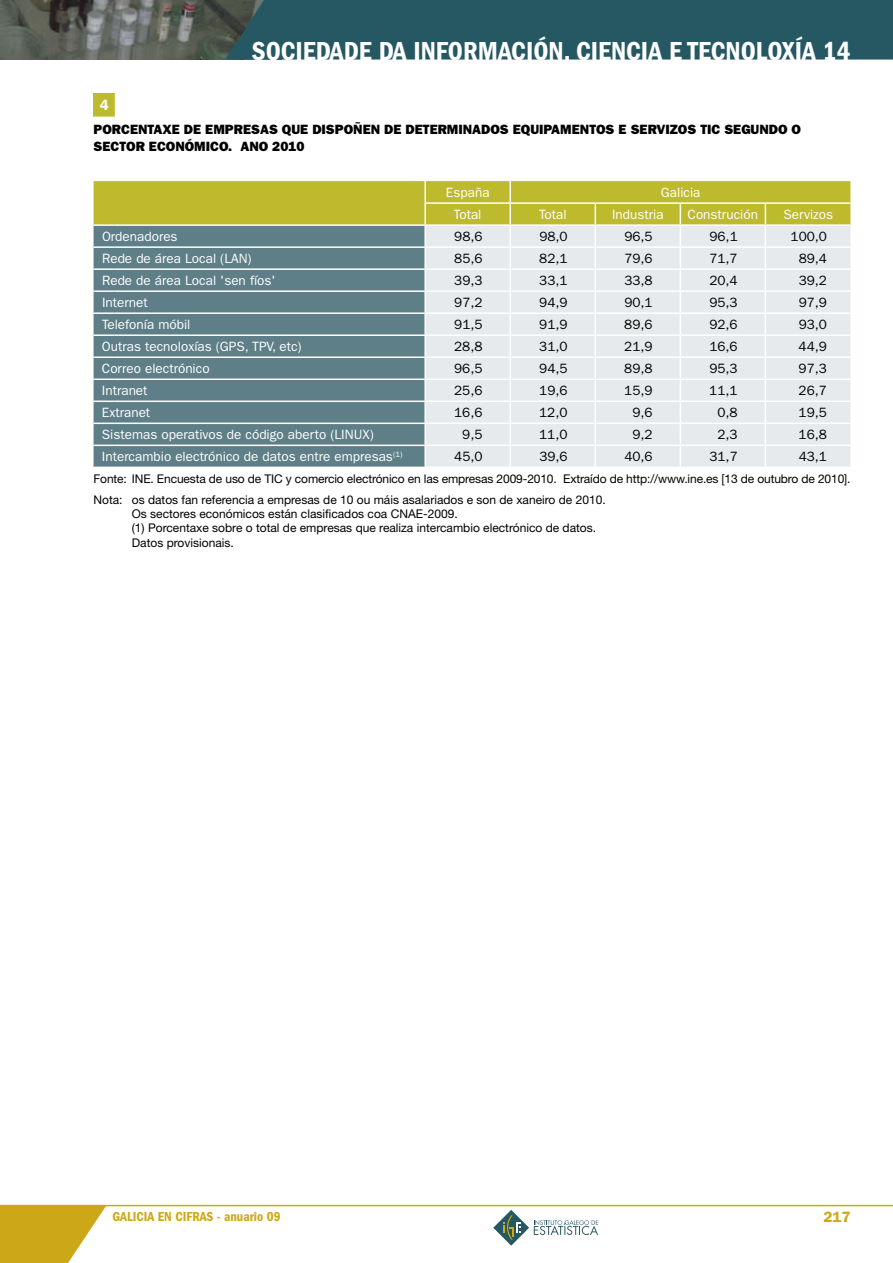
<style>
.page{position:relative;width:893px;height:1263px;background:#fff}
.page>*{position:absolute;margin:0;border:0;box-sizing:border-box;transform-origin:0 0}
.t1{font:27px "ITC Franklin Gothic Std Dm Cd";color:#fff}
.t2{font:600 15px "ITC Franklin Gothic Std";color:#cca818}
.t3{font:600 15px "ITC Franklin Gothic Std";color:#fff}
.t4{font:13.5px "ITC Franklin Gothic Std";color:#fff}
.t5{font:13.5px "ITC Franklin Gothic Std";color:#000}
.t6{font:13.5px "ITC Franklin Gothic Std Hvy";color:#000}
.t7{font:13.5px "ITC Franklin Gothic Std Dm Cd";color:#cca818}
.t8{font:12px/14.4px "Helvetica Neue LT Std";color:#000}
</style>
<div class="page">
<svg style="left:0;top:0;width:225px;height:60px;background:#5e635c"></svg>
<hr style="left:0;top:1205px;width:893px;height:1px;background:#cca818">
<svg style="left:493px;top:1210px;width:105px;height:36px"></svg>
<svg style="left:0;top:1206px;width:106px;height:57px"></svg>
<div style="left:225px;top:0;width:668px;height:60px;background:#255862"></div>
<svg style="left:94px;top:94px;width:21px;height:23px"></svg>
<svg style="left:94px;top:181px;width:756px;height:286px;background:#acbaa9"></svg>
<h1 class="t1" style="left:252px;top:36px;width:14px">SOCIE</h1>
<h1 class="t1" style="left:316px;top:36px;width:112px">DADE DA INFORMACI</h1>
<h1 class="t1" style="left:533px;top:36px;width:56px">ÓN, CIENCIA</h1>
<h1 class="t1" style="left:669px;top:36px;width:33px">E TECNOLO</h1>
<h1 class="t1" style="left:782px;top:36px;width:70px">XÍA 14</h1>
<p class="t3" style="left:100px;top:96px;width:10px">4</p>
<p class="t6" style="left:94px;top:122px;width:19px">PORCENTA</p>
<p class="t6" style="left:162px;top:122px;width:53px">XEDE EMPRESAS</p>
<p class="t6" style="left:282px;top:122px;width:40px">QUE DISPO</p>
<p class="t6" style="left:353px;top:122px;width:62px">ÑENDEDETERMINADOS</p>
<p class="t6" style="left:513px;top:122px;width:27px">EQUIPAMENTOS</p>
<p class="t6" style="left:618px;top:122px;width:22px">E SER</p>
<p class="t6" style="left:657px;top:122px;width:78px">VIZOS TIC SEGUNDO</p>
<p class="t6" style="left:792px;top:122px;width:10px">O</p>
<p class="t6" style="left:94px;top:138px;width:10px">SECTOR</p>
<p class="t6" style="left:149px;top:138px;width:10px">ECON</p>
<p class="t6" style="left:185px;top:138px;width:19px">ÓMICO</p>
<p class="t6" style="left:228px;top:138px;width:78px">. ANO 2010</p>
<p class="t4" style="left:446px;top:184px;width:45px">España</p>
<p class="t4" style="left:661px;top:184px;width:41px">Galicia</p>
<p class="t4" style="left:454px;top:206px;width:29px">Total</p>
<p class="t4" style="left:539px;top:206px;width:29px">Total</p>
<p class="t4" style="left:612px;top:206px;width:53px">Industria</p>
<p class="t4" style="left:688px;top:206px;width:72px">Construción</p>
<p class="t4" style="left:783px;top:206px;width:51px">Servizos</p>
<p class="t4" style="left:102px;top:228px;width:77px">Ordenadores</p>
<p class="t5" style="left:454px;top:228px;width:30px">98,6</p>
<p class="t5" style="left:539px;top:228px;width:30px">98,0</p>
<p class="t5" style="left:624px;top:228px;width:30px">96,5</p>
<p class="t5" style="left:709px;top:228px;width:30px">96,1</p>
<p class="t5" style="left:791px;top:228px;width:38px">100,0</p>
<p class="t4" style="left:102px;top:250px;width:151px">Rede de área Local (LAN)</p>
<p class="t5" style="left:454px;top:250px;width:30px">85,6</p>
<p class="t5" style="left:539px;top:250px;width:30px">82,1</p>
<p class="t5" style="left:624px;top:250px;width:30px">79,6</p>
<p class="t5" style="left:709px;top:250px;width:30px">71,7</p>
<p class="t5" style="left:799px;top:250px;width:30px">89,4</p>
<p class="t4" style="left:102px;top:272px;width:175px">Rede de área Local 'sen fíos'</p>
<p class="t5" style="left:454px;top:272px;width:30px">39,3</p>
<p class="t5" style="left:539px;top:272px;width:30px">33,1</p>
<p class="t5" style="left:624px;top:272px;width:30px">33,8</p>
<p class="t5" style="left:709px;top:272px;width:30px">20,4</p>
<p class="t5" style="left:799px;top:272px;width:30px">39,2</p>
<p class="t4" style="left:102px;top:294px;width:47px">Internet</p>
<p class="t5" style="left:454px;top:294px;width:30px">97,2</p>
<p class="t5" style="left:539px;top:294px;width:30px">94,9</p>
<p class="t5" style="left:624px;top:294px;width:30px">90,1</p>
<p class="t5" style="left:709px;top:294px;width:30px">95,3</p>
<p class="t5" style="left:799px;top:294px;width:30px">97,9</p>
<p class="t4" style="left:102px;top:316px;width:90px">Telefonía móbil</p>
<p class="t5" style="left:454px;top:316px;width:30px">91,5</p>
<p class="t5" style="left:539px;top:316px;width:30px">91,9</p>
<p class="t5" style="left:624px;top:316px;width:30px">89,6</p>
<p class="t5" style="left:709px;top:316px;width:30px">92,6</p>
<p class="t5" style="left:799px;top:316px;width:30px">93,0</p>
<p class="t4" style="left:102px;top:339px;width:201px">Outras tecnoloxías (GPS, TPV, etc)</p>
<p class="t5" style="left:454px;top:339px;width:30px">28,8</p>
<p class="t5" style="left:539px;top:339px;width:30px">31,0</p>
<p class="t5" style="left:624px;top:339px;width:30px">21,9</p>
<p class="t5" style="left:709px;top:339px;width:30px">16,6</p>
<p class="t5" style="left:799px;top:339px;width:30px">44,9</p>
<p class="t4" style="left:102px;top:361px;width:109px">Correo electrónico</p>
<p class="t5" style="left:454px;top:361px;width:30px">96,5</p>
<p class="t5" style="left:539px;top:361px;width:30px">94,5</p>
<p class="t5" style="left:624px;top:361px;width:30px">89,8</p>
<p class="t5" style="left:709px;top:361px;width:30px">95,3</p>
<p class="t5" style="left:799px;top:361px;width:30px">97,3</p>
<p class="t4" style="left:102px;top:383px;width:47px">Intranet</p>
<p class="t5" style="left:454px;top:383px;width:30px">25,6</p>
<p class="t5" style="left:539px;top:383px;width:30px">19,6</p>
<p class="t5" style="left:624px;top:383px;width:30px">15,9</p>
<p class="t5" style="left:709px;top:383px;width:30px">11,1</p>
<p class="t5" style="left:799px;top:383px;width:30px">26,7</p>
<p class="t4" style="left:102px;top:405px;width:50px">Extranet</p>
<p class="t5" style="left:454px;top:405px;width:30px">16,6</p>
<p class="t5" style="left:539px;top:405px;width:30px">12,0</p>
<p class="t5" style="left:632px;top:405px;width:22px">9,6</p>
<p class="t5" style="left:717px;top:405px;width:22px">0,8</p>
<p class="t5" style="left:799px;top:405px;width:30px">19,5</p>
<p class="t4" style="left:102px;top:427px;width:273px">Sistemas operativos de código aberto (LINUX)</p>
<p class="t5" style="left:462px;top:427px;width:22px">9,5</p>
<p class="t5" style="left:539px;top:427px;width:30px">11,0</p>
<p class="t5" style="left:632px;top:427px;width:22px">9,2</p>
<p class="t5" style="left:717px;top:427px;width:22px">2,3</p>
<p class="t5" style="left:799px;top:427px;width:30px">16,8</p>
<p class="t4" style="left:102px;top:449px;width:302px">Intercambio electrónico de datos entre empresas<sup>(1)</sup></p>
<p class="t5" style="left:454px;top:449px;width:30px">45,0</p>
<p class="t5" style="left:539px;top:449px;width:30px">39,6</p>
<p class="t5" style="left:624px;top:449px;width:30px">40,6</p>
<p class="t5" style="left:709px;top:449px;width:30px">31,7</p>
<p class="t5" style="left:799px;top:449px;width:30px">43,1</p>
<p class="t8" style="left:94px;top:468px;width:758px;line-height:20.7px">Fonte: INE. Encuesta de uso de TIC y comercio electrónico en las empresas 2009-2010. Extraído de http://www.ine.es [13 de outubro de 2010].<br>Nota: os datos fan referencia a empresas de 10 ou máis asalariados e son de xaneiro de 2010.</p>
<p class="t8" style="left:132px;top:506px;width:466px">Os sectores económicos están clasificados coa CNAE-2009.<br>(1) Porcentaxe sobre o total de empresas que realiza intercambio electrónico de datos.<br>Datos provisionais.</p>
<p class="t7" style="left:112px;top:1209px;width:170px">GALICIA EN CIFRAS - ANUARIO 09</p>
<p class="t2" style="left:823px;top:1208px;width:28px">217</p>
</div>
